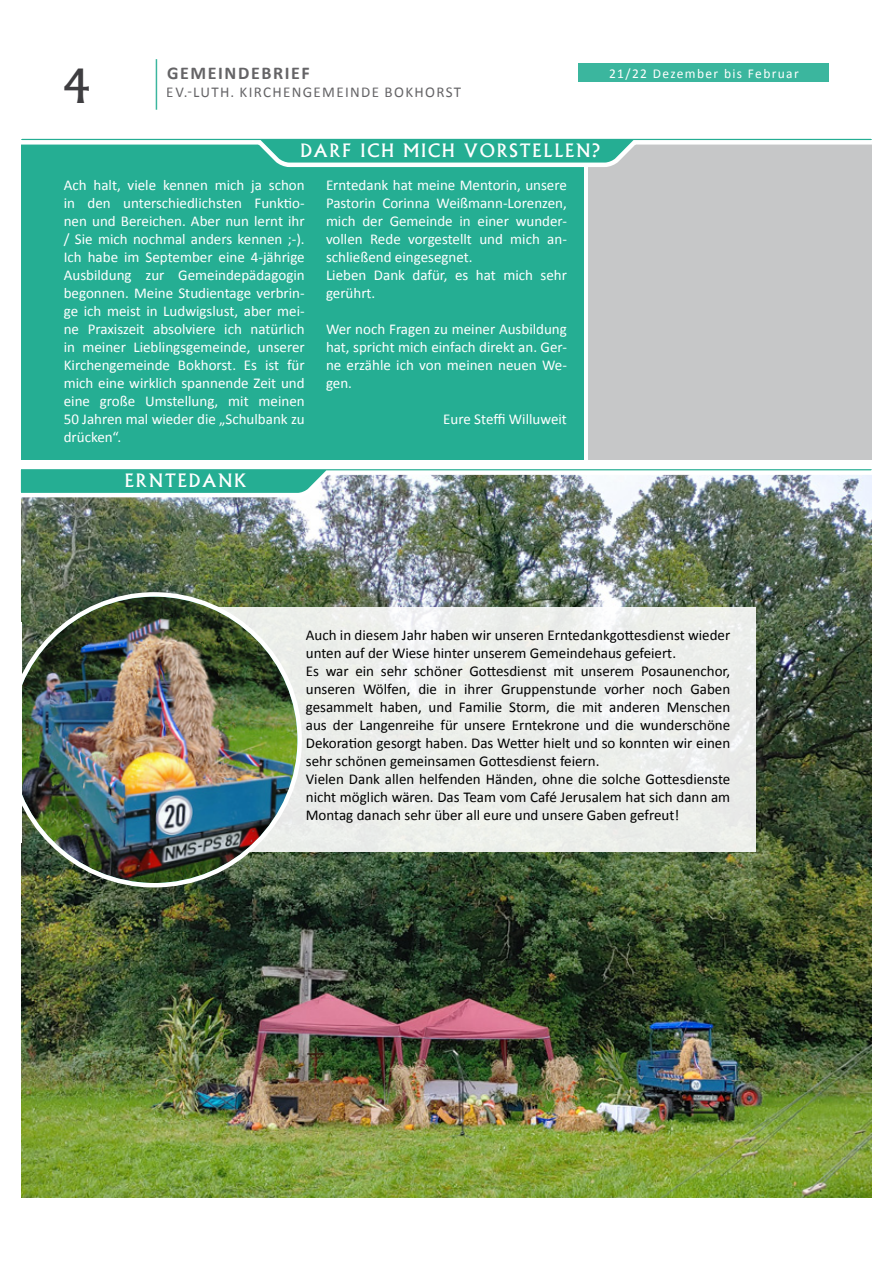
<style>
.page{position:relative;width:893px;height:1263px;background:#fff}
.page>*{position:absolute;margin:0;border:0;box-sizing:border-box;transform-origin:0 0}
.t1{font:45px "Albertus";color:#3e3d40}
.t2{font:18px "Albertus";letter-spacing:.1em;color:#fff}
.t3{font:700 18px "Calibri";letter-spacing:.09em;color:#3e3d40}
.t4{font:15px/18px "Calibri";color:#fff;text-align:justify}
.t5{font:15px/18px "Calibri";color:#000}
.t6{font:15px "Calibri";letter-spacing:.09em;color:#3e3d40}
.t7{font:13.5px "Calibri";letter-spacing:.1em;color:#fff}
</style>
<div class="page">
<div style="left:579px;top:63px;width:250px;height:19px;background:#3bb69e"></div>
<hr style="left:156px;top:59px;width:1px;height:51px;background:#25ae93">
<div style="left:588px;top:143px;width:284px;height:317px;background:#c6c7c8"></div>
<img style="left:21px;top:500px;width:851px;height:698px">
<div style="left:21px;top:139px;width:562px;height:321px;background:#25ae93"></div>
<svg style="left:21px;top:138px;width:851px;height:31px"></svg>
<img style="left:20px;top:469px;width:852px;height:31px">
<div style="left:194px;top:607px;width:561px;height:245px;background:#eceeea"></div>
<img style="left:11px;top:597px;width:286px;height:286px;border-radius:143px">
<div style="left:0;top:622px;width:21px;height:220px;background:#fff"></div>
<h1 class="t1" style="left:64px;top:60px;width:27px">4</h1>
<p class="t3" style="left:167px;top:62px;width:144px">GEMEINDEBRIEF</p>
<p class="t6" style="left:167px;top:83px;width:296px">Ev.-Luth. Kirchengemeinde Bokhorst</p>
<p class="t7" style="left:609px;top:65px;width:191px">21/22 Dezember bis Februar</p>
<p class="t2" style="left:300px;top:140px;width:301px">DARF ICH MICH VORSTELLEN?</p>
<p class="t4" style="left:64px;top:176px;width:242px">Ach halt, viele kennen mich ja schon in den unterschiedlichsten Funktio&shy;nen und Bereichen. Aber nun lernt ihr / Sie mich nochmal anders kennen ;-).<br>Ich habe im September eine 4-jährige Ausbildung zur Gemeindepädagogin begonnen. Meine Studientage verbrin&shy;ge ich meist in Ludwigslust, aber mei&shy;ne Praxiszeit absolviere ich natürlich in meiner Lieblingsgemeinde, unserer Kirchengemeinde Bokhorst. Es ist für mich eine wirklich spannende Zeit und eine große Umstellung, mit meinen 50 Jahren mal wieder die „Schulbank zu drücken“.</p>
<p class="t4" style="left:326px;top:176px;width:242px;text-align:left">Erntedank hat meine Mentorin, unsere<br>Pastorin Corinna Weißmann-Lorenzen, mich der Gemeinde in einer wunder&shy;vollen Rede vorgestellt und mich an&shy;schließend eingesegnet.<br>Lieben Dank dafür, es hat mich sehr gerührt.</p>
<p class="t4" style="left:326px;top:320px;width:242px">Wer noch Fragen zu meiner Ausbildung hat, spricht mich einfach direkt an. Ger&shy;ne erzähle ich von meinen neuen We&shy;gen.</p>
<p class="t4" style="left:443px;top:410px;width:125px">Eure Steffi Willuweit</p>
<p class="t2" style="left:125px;top:470px;width:123px">ERNTEDANK</p>
<p class="t5" style="left:306px;top:626px;width:426px">Auch in diesem Jahr haben wir unseren Erntedankgottesdienst wieder unten auf der Wiese hinter unserem Gemeindehaus gefeiert.<br>Es war ein sehr schöner Gottesdienst mit unserem Posaunenchor, unseren Wölfen, die in ihrer Gruppenstunde vorher noch Gaben gesammelt haben, und Familie Storm, die mit anderen Menschen aus der Langenreihe für unsere Erntekrone und die wunderschöne Dekoration gesorgt haben. Das Wetter hielt und so konnten wir einen sehr schönen gemeinsamen Gottesdienst feiern.<br>Vielen Dank allen helfenden Händen, ohne die solche Gottesdienste nicht möglich wären. Das Team vom Café Jerusalem hat sich dann am Montag danach sehr über all eure und unsere Gaben gefreut!</p>
</div>
